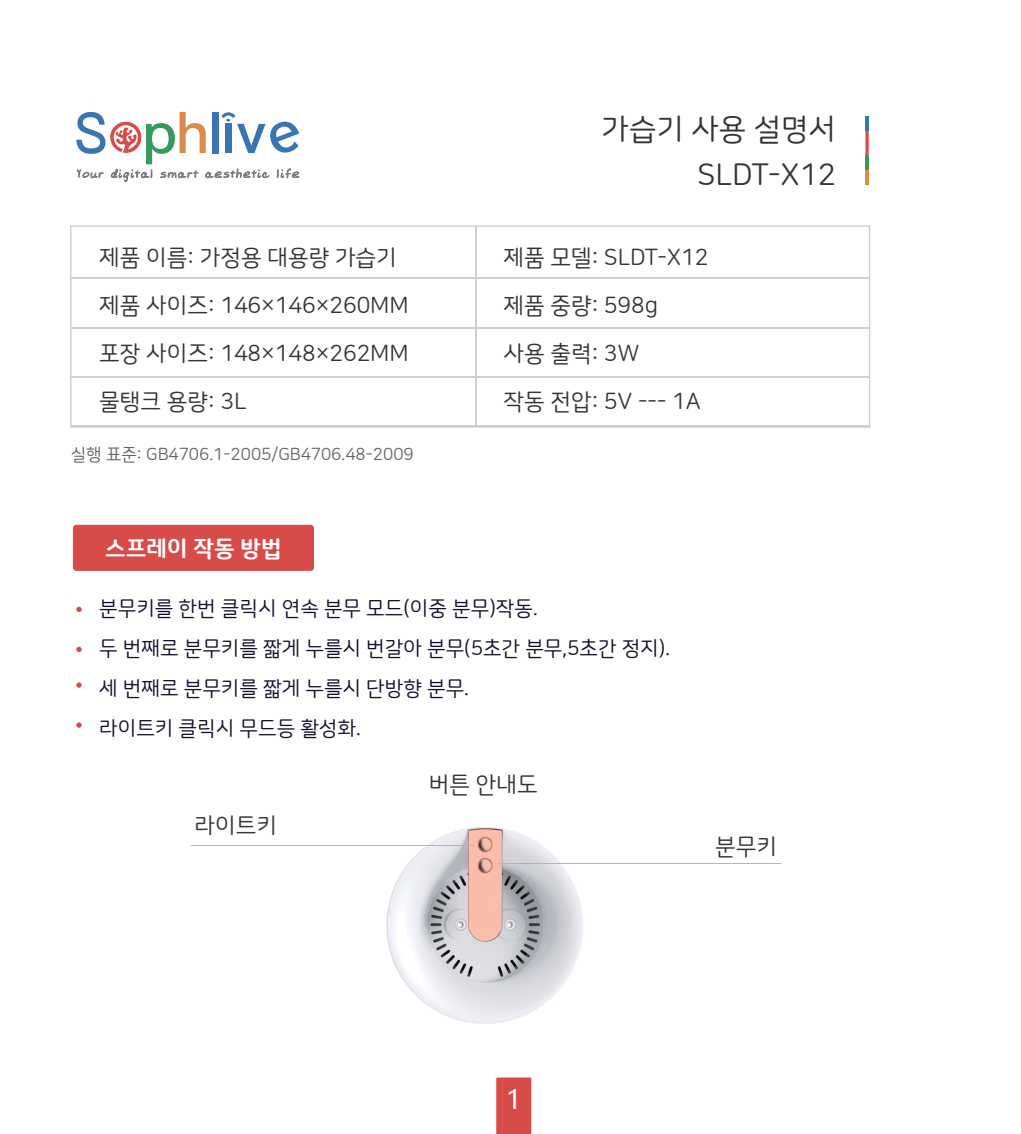
<style>
.page{position:relative;width:1021px;height:1134px;background:#fff}
.page>*{position:absolute;margin:0;border:0;box-sizing:border-box;transform-origin:0 0}
.t1{font:30px "Nanum Square Round R";color:#343434}
.t2{font:26.4px "Microsoft Ya Hei UI";color:#fff}
.t3{font:22.8px/48px "Nanum Square Round R";color:#343434}
.t4{font:22.8px "Nanum Square Round EB";color:#fff}
.t5{font:20.4px/40px "Nanum Square Round R";color:#130f2d}
.t6{font:17.2px "Nanum Square Round R";color:#616364}
</style>
<div class="page">
<div style="left:73px;top:525px;width:241px;height:46px;background:#d74b49;border-radius:3px"></div>
<hr style="left:71px;top:277px;width:798px;height:2px;background:#cecfd1">
<hr style="left:71px;top:327px;width:798px;height:1px;background:#cecfd1">
<hr style="left:475px;top:226px;width:2px;height:201px;background:#cecfd1">
<hr style="left:71px;top:376px;width:798px;height:2px;background:#cecfd1">
<hr style="left:71px;top:425px;width:798px;height:2px;background:#cecfd1">
<div style="left:496px;top:1077px;width:35px;height:57px;background:#d74b49"></div>
<hr style="left:865px;top:131px;width:3px;height:36px;background:#d74b49">
<hr style="left:865px;top:155px;width:3px;height:15px;background:#36995d">
<hr style="left:865px;top:170px;width:3px;height:15px;background:#db8d48">
<hr style="left:865px;top:116px;width:3px;height:14px;background:#3b75b0">
<svg style="left:76px;top:112px;width:223px;height:70px"></svg>
<img style="left:386px;top:826px;width:197px;height:198px;border-radius:99px">
<hr style="left:498px;top:864px;width:282px;height:1px;background:#b2b4b6">
<hr style="left:191px;top:846px;width:282px;height:1px;background:#b2b4b6">
<svg style="left:76px;top:607px;width:6px;height:5px"></svg>
<svg style="left:76px;top:647px;width:6px;height:5px"></svg>
<svg style="left:76px;top:682px;width:6px;height:6px"></svg>
<svg style="left:76px;top:722px;width:6px;height:6px"></svg>
<h1 class="t1" style="left:601px;top:113px;width:236px">가습기 사용 설명서</h1>
<p class="t3" style="left:99px;top:233px;width:311px">제품 이름: 가정용 대용량 가습기 제품 사이즈: 146×146×260MM 포장 사이즈: 148×148×262MM 물탱크 용량: 3L</p>
<p class="t6" style="left:71px;top:444px;width:344px">실행 표준: GB4706.1-2005/GB4706.48-2009</p>
<p class="t4" style="left:105px;top:535px;width:178px">스프레이 작동 방법</p>
<h1 class="t1" style="left:697px;top:158px;width:140px">SLDT-X12</h1>
<p class="t3" style="left:503px;top:233px;width:206px">제품 모델: SLDT-X12 제품 중량: 598g<br>사용 출력: 3W<br>작동 전압: 5V --- 1A</p>
<p class="t5" style="left:99px;top:589px;width:572px">분무키를 한번 클릭시 연속 분무 모드(이중 분무)작동.<br>두 번째로 분무키를 짧게 누를시 번갈아 분무(5초간 분무,5초간 정지). 세 번째로 분무키를 짧게 누를시 단방향 분무.<br>라이트키 클릭시 무드등 활성화.</p>
<p class="t3" style="left:194px;top:802px;width:84px">라이트키</p>
<p class="t3" style="left:429px;top:761px;width:110px">버튼 안내도</p>
<p class="t2" style="left:506px;top:1082px;width:17px">1</p>
<p class="t3" style="left:715px;top:823px;width:63px">분무키</p>
</div>
